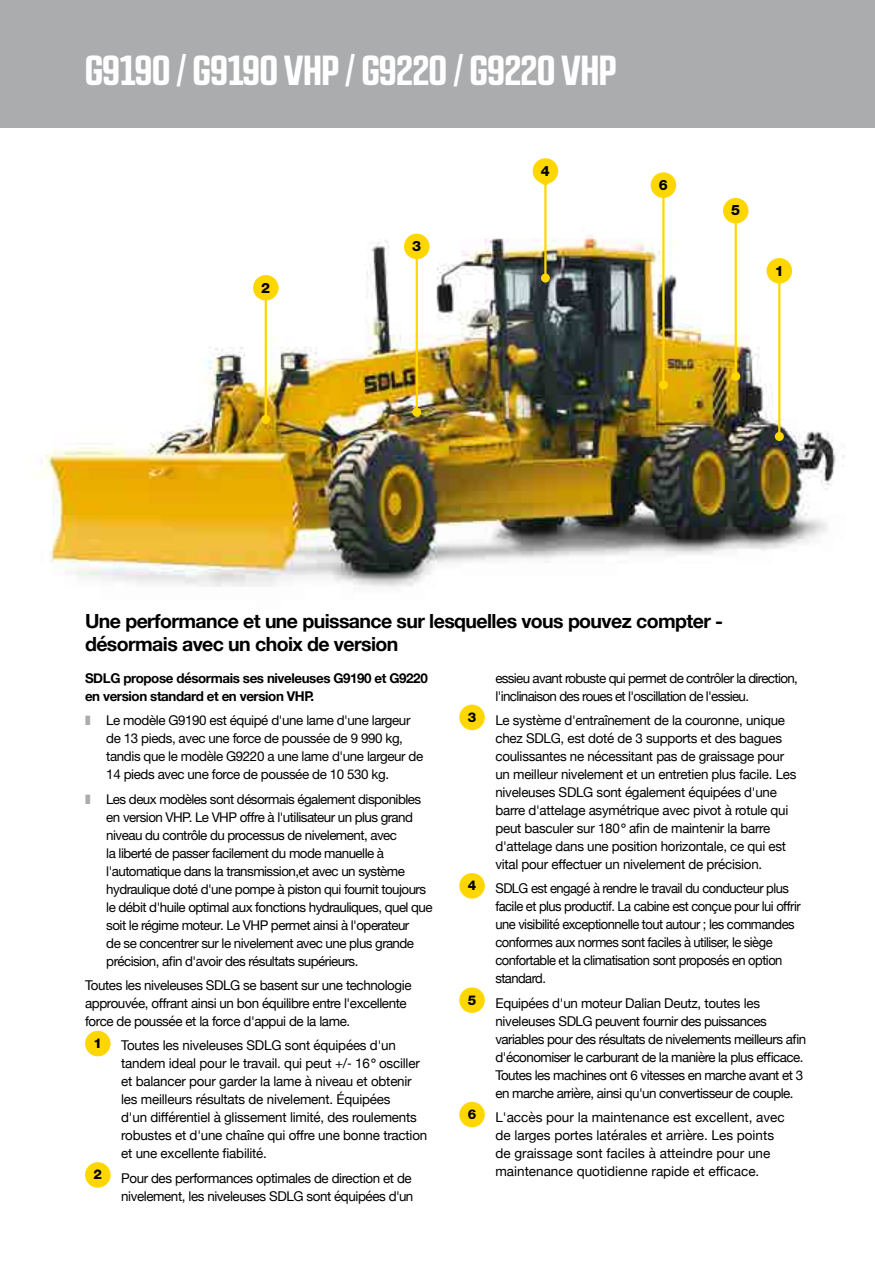
<style>
.page{position:relative;width:875px;height:1263px;background:#fff}
.page>*{position:absolute;margin:0;border:0;box-sizing:border-box;transform-origin:0 0}
.t1{font:700 42px "RB No 2.1 a";color:#fff}
.t2{font:700 19.5px/22.5px "Helvetica Neue";letter-spacing:-.03em;color:#000}
.t3{font:800 14.25px "Helvetica Neue LTW1 G";color:#000}
.t4{font:13.5px/18px "Helvetica Neue";letter-spacing:-.02em;color:#000}
.t5{font:13.5px/18px "Helvetica Neue LTW1 G";letter-spacing:-.04em;color:#000}
.t6{font:13.5px/18px "Helvetica Neue";letter-spacing:-.04em;color:#000}
.t7{font:13.5px/18px "Helvetica Neue";letter-spacing:-.04em;color:#000;scale:.96 1}
.t8{font:13.5px/18px "Helvetica Neue";color:#000}
.t9{font:13.5px/18px "Helvetica Neue";letter-spacing:-.05em;color:#000}
.t10{font:700 13.5px/18px "Helvetica Neue";letter-spacing:-.03em;color:#000}
.t11{font:800 13.5px "Helvetica Neue LTW1 G";color:#000}
.s1{font-family:"Helvetica Neue LTW1 G";font-stretch:condensed}
.s2{font-family:"Volvo Sans Pro"}
</style>
<div class="page">
<div style="left:0;top:0;width:875px;height:128px;background:#abacae"></div>
<img style="left:38px;top:216px;width:807px;height:371px">
<hr style="left:778px;top:275px;width:2px;height:161px;background:#ffd700">
<div style="left:775px;top:432px;width:9px;height:9px;background:#ffd700;border-radius:50%"></div>
<hr style="left:734px;top:215px;width:3px;height:161px;background:#ffd700">
<div style="left:731px;top:372px;width:9px;height:9px;background:#ffd700;border-radius:50%"></div>
<hr style="left:416px;top:251px;width:2px;height:161px;background:#ffd700">
<div style="left:412px;top:408px;width:9px;height:9px;background:#ffd700;border-radius:50%"></div>
<hr style="left:265px;top:292px;width:2px;height:127px;background:#ffd700">
<div style="left:261px;top:415px;width:9px;height:9px;background:#ffd700;border-radius:50%"></div>
<hr style="left:544px;top:181px;width:2px;height:97px;background:#ffd700">
<div style="left:541px;top:274px;width:9px;height:9px;background:#ffd700;border-radius:50%"></div>
<hr style="left:662px;top:190px;width:2px;height:195px;background:#ffd700">
<div style="left:659px;top:380px;width:9px;height:9px;background:#ffd700;border-radius:50%"></div>
<div style="left:766px;top:258px;width:26px;height:26px;background:#ffd700;border-radius:50%"></div>
<div style="left:723px;top:198px;width:25px;height:25px;background:#ffd700;border-radius:50%"></div>
<div style="left:404px;top:234px;width:25px;height:25px;background:#ffd700;border-radius:50%"></div>
<div style="left:253px;top:275px;width:26px;height:26px;background:#ffd700;border-radius:50%"></div>
<div style="left:533px;top:158px;width:25px;height:26px;background:#ffd700;border-radius:50%"></div>
<div style="left:651px;top:172px;width:25px;height:26px;background:#ffd700;border-radius:50%"></div>
<div style="left:85px;top:1031px;width:26px;height:25px;background:#ffd700;border-radius:50%"></div>
<div style="left:459px;top:705px;width:26px;height:25px;background:#ffd700;border-radius:50%"></div>
<div style="left:459px;top:873px;width:26px;height:25px;background:#ffd700;border-radius:50%"></div>
<div style="left:459px;top:987px;width:26px;height:26px;background:#ffd700;border-radius:50%"></div>
<div style="left:459px;top:1102px;width:26px;height:25px;background:#ffd700;border-radius:50%"></div>
<div style="left:85px;top:1162px;width:26px;height:26px;background:#ffd700;border-radius:50%"></div>
<h1 class="t1" style="left:85px;top:45px;width:533px">G9190 / G9190 VHP / G9220 / G9220 VHP</h1>
<p class="t3" style="left:261px;top:279px;width:10px">2</p>
<p class="t3" style="left:412px;top:238px;width:10px">3</p>
<p class="t3" style="left:541px;top:162px;width:10px">4</p>
<p class="t3" style="left:659px;top:176px;width:10px">6</p>
<p class="t3" style="left:731px;top:202px;width:10px">5</p>
<p class="t3" style="left:775px;top:262px;width:10px">1</p>
<h2 class="t2" style="left:85px;top:610px;width:640px">Une performance et une puissance sur lesquelles vous pouvez compter - désormais avec un choix de version</h2>
<p class="t10" style="left:85px;top:669px;width:344px">SDLG propose désormais ses niveleuses G9190 et G9220 en version standard et en version VHP.</p>
<p class="t5" style="left:106px;top:711px;width:318px">Le modèle G9190 est équipé d'une lame d'une largeur de 13 pieds, avec une force de poussée de 9 990 kg, tandis que le modèle G9220 a une lame d'une largeur de 14 pieds avec une force de poussée de 10 530 kg.</p>
<p class="t5" style="left:106px;top:790px;width:328px">Les deux modèles sont désormais également disponibles en version VHP. Le VHP offre à l'utilisateur un plus grand niveau du contrôle du processus de nivelement, avec<br>la liberté de passer facilement du mode manuelle à l'automatique dans la transmission,et avec un système hydraulique doté d'une pompe à piston qui fournit toujours le débit d'huile optimal aux fonctions hydrauliques, quel que soit le régime moteur. Le VHP permet ainsi à l'operateur<br>de se concentrer sur le nivelement avec une plus grande précision, afin d'avoir des résultats supérieurs.</p>
<p class="t4" style="left:85px;top:977px;width:328px">Toutes les niveleuses SDLG se basent sur une technologie approuvée, offrant ainsi un bon équilibre entre l'excellente force de poussée et la force d'appui de la lame.</p>
<p class="t4" style="left:121px;top:1037px;width:307px">Toutes les niveleuses SDLG sont équipées d'un tandem ideal pour le travail. qui peut +/<span class="s1">-</span> 16<span class="s2">°</span> osciller et balancer pour garder la lame à niveau et obtenir les meilleurs résultats de nivelement. Équipées<br>d'un différentiel à glissement limité, des roulements robustes et d'une chaîne qui offre une bonne traction et une excellente fiabilité.</p>
<p class="t4" style="left:121px;top:1170px;width:293px">Pour des performances optimales de direction et de nivelement, les niveleuses SDLG sont équipées d'un</p>
<p class="t11" style="left:94px;top:1035px;width:10px">1</p>
<p class="t11" style="left:94px;top:1167px;width:10px">2</p>
<p class="t11" style="left:468px;top:709px;width:10px">3</p>
<p class="t11" style="left:468px;top:877px;width:10px">4</p>
<p class="t11" style="left:468px;top:992px;width:10px">5</p>
<p class="t11" style="left:468px;top:1106px;width:10px">6</p>
<p class="t9" style="left:495px;top:669px;width:304px">essieu avant robuste qui permet de contrôler la direction, l'inclinaison des roues et l'oscillation de l'essieu.</p>
<p class="t4" style="left:495px;top:712px;width:302px">Le système d'entraînement de la couronne, unique chez SDLG, est doté de 3 supports et des bagues coulissantes ne nécessitant pas de graissage pour un meilleur nivelement et un entretien plus facile. Les niveleuses SDLG sont également équipées d'une barre d'attelage asymétrique avec pivot à rotule qui peut basculer sur 180<span class="s2">°</span> afin de maintenir la barre d'attelage dans une position horizontale, ce qui est vital pour effectuer un nivelement de précision.</p>
<p class="t7" style="left:495px;top:880px;width:319px">SDLG est engagé à rendre le travail du conducteur plus facile et plus productif. La cabine est conçue pour lui offrir une visibilité exceptionnelle tout autour ; les commandes conformes aux normes sont faciles à utiliser, le siège confortable et la climatisation sont proposés en option standard.</p>
<p class="t6" style="left:495px;top:995px;width:312px">Equipées d'un moteur Dalian Deutz, toutes les niveleuses SDLG peuvent fournir des puissances variables pour des résultats de nivelements meilleurs afin d'économiser le carburant de la manière la plus efficace.<br>Toutes les machines ont 6 vitesses en marche avant et 3 en marche arrière, ainsi qu'un convertisseur de couple.</p>
<p class="t8" style="left:495px;top:1109px;width:291px">L'accès pour la maintenance est excellent, avec de larges portes latérales et arrière. Les points de graissage sont faciles à atteindre pour une maintenance quotidienne rapide et efficace.</p>
</div>
